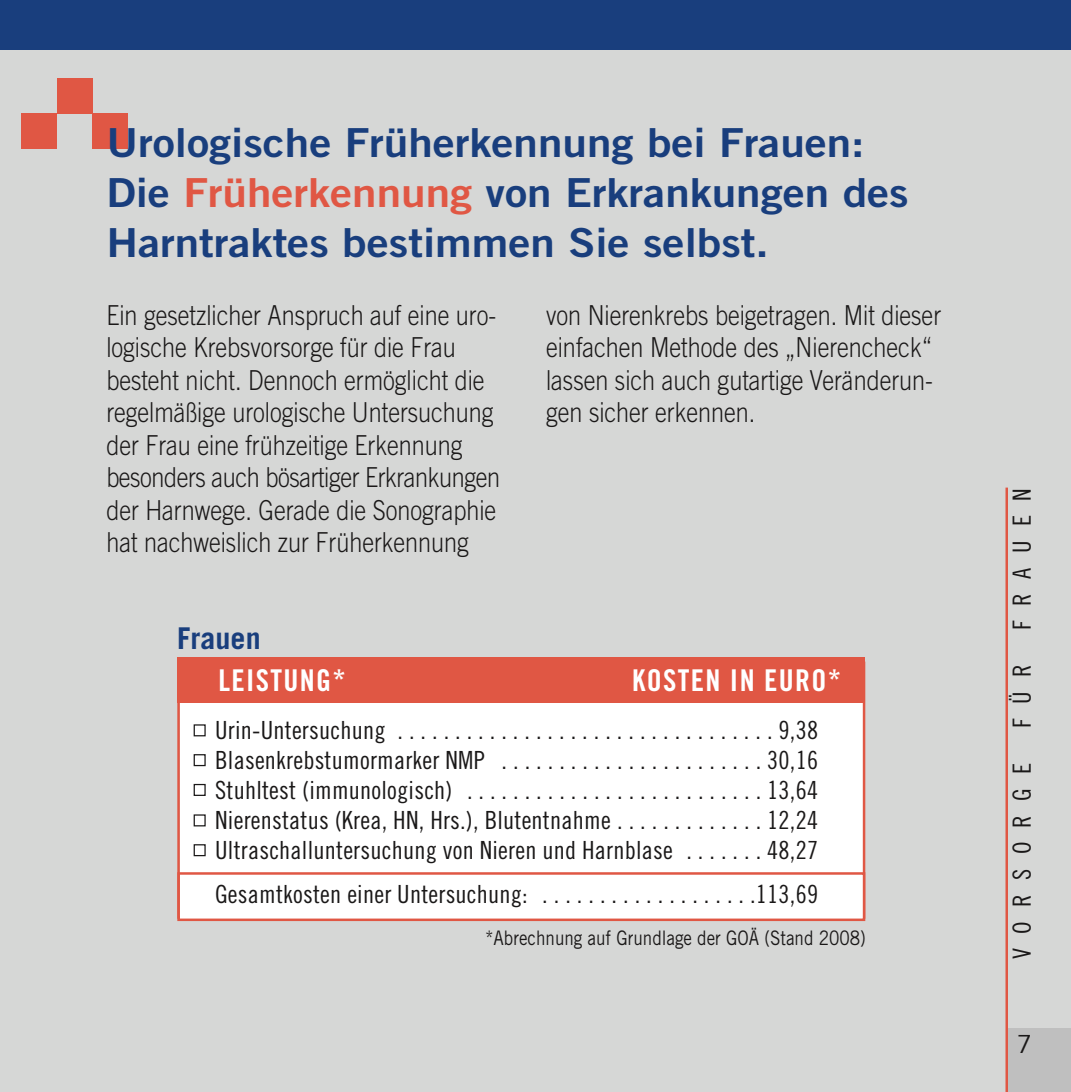
<style>
.page{position:relative;width:1071px;height:1092px;background:#fff}
.page>*{position:absolute;margin:0;border:0;box-sizing:border-box;transform-origin:0 0}
.t1{font:40px/50px "Trade Gothic Bold Two";color:#193e7d;scale:1.1 1}
.t2{font:30px "Trade Gothic Bold Cond Twenty";letter-spacing:.045em;color:#fff}
.t3{font:700 30px "Trade Gothic";color:#193e7d}
.t4{font:300 27.5px/32.5px "Trade Gothic";color:#1a1818;scale:.85 1}
.t5{font:25px/30px "Trade Gothic Cond Eighteen";letter-spacing:.01em;color:#1a1818;text-align:justify}
.t6{font:25px "Trade Gothic Cond Eighteen";letter-spacing:.575em;color:#1a1818}
.t7{font:25px "Trade Gothic";color:#1a1818}
.t8{font:20px "Trade Gothic";color:#1a1818;scale:.85 1}
.s1{color:#e05744}
</style>
<div class="page">
<div style="left:0;top:0;width:1070px;height:1091px;background:#d6d7d6"></div>
<div style="left:0;top:0;width:1070px;height:50px;background:#193e7d"></div>
<div style="left:21px;top:113px;width:36px;height:36px;background:#e05744"></div>
<div style="left:57px;top:78px;width:35px;height:35px;background:#e05744"></div>
<div style="left:92px;top:113px;width:36px;height:36px;background:#e05744"></div>
<div style="left:1006px;top:1027px;width:64px;height:64px;background:#bfbfbf"></div>
<hr style="left:1005px;top:487px;width:2px;height:604px;background:#e05744">
<div style="left:180px;top:664px;width:682px;height:252px;background:#fff"></div>
<div style="left:177px;top:657px;width:688px;height:45px;background:#e05744"></div>
<div style="left:180px;top:874px;width:682px;height:44px;background:#fff"></div>
<div style="left:177px;top:872px;width:688px;height:49px;border:2px solid #e05744"></div>
<div style="left:193px;top:724px;width:13px;height:12px;border:1px solid #1a1818"></div>
<div style="left:193px;top:754px;width:13px;height:12px;border:1px solid #1a1818"></div>
<div style="left:193px;top:783px;width:13px;height:12px;border:1px solid #1a1818"></div>
<div style="left:193px;top:814px;width:13px;height:12px;border:1px solid #1a1818"></div>
<div style="left:193px;top:844px;width:13px;height:12px;border:1px solid #1a1818"></div>
<h1 class="t1" style="left:106px;top:116px;width:730px">Urologische Früherkennung bei Frauen:<br>Die <span class="s1">Früherkennung</span> von Erkrankungen des<br>Harntraktes bestimmen Sie selbst.</h1>
<p class="t4" style="left:106px;top:298px;width:464px">Ein gesetzlicher Anspruch auf eine uro&shy;logische Krebsvorsorge für die Frau besteht nicht. Dennoch ermöglicht die regelmäßige urologische Untersuchung der Frau eine frühzeitige Erkennung besonders auch bösartiger Erkrankungen der Harnwege. Gerade die Sonographie hat nachweislich zur Früherkennung</p>
<p class="t4" style="left:546px;top:298px;width:466px">von Nierenkrebs beigetragen. Mit dieser einfachen Methode des „Nierencheck“ lassen sich auch gutartige Veränderun&shy;gen sicher erkennen.</p>
<p class="t3" style="left:177px;top:619px;width:85px">Frauen</p>
<p class="t2" style="left:218px;top:662px;width:129px">LEISTUNG*</p>
<p class="t2" style="left:632px;top:662px;width:210px">KOSTEN IN EURO*</p>
<p class="t5" style="left:215px;top:714px;width:604px">Urin-Untersuchung . . . . . . . . . . . . . . . . . . . . . . . . . . . . . . . . . 9,38<br>Blasenkrebstumormarker NMP . . . . . . . . . . . . . . . . . . . . . . . 30,16<br>Stuhltest (immunologisch) . . . . . . . . . . . . . . . . . . . . . . . . . . 13,64<br>Nierenstatus (Krea, HN, Hrs.), Blutentnahme . . . . . . . . . . . . . 12,24<br>Ultraschalluntersuchung von Nieren und Harnblase . . . . . . . 48,27</p>
<p class="t5" style="left:215px;top:878px;width:604px">Gesamtkosten einer Untersuchung: . . . . . . . . . . . . . . . . . . .113,69</p>
<p class="t8" style="left:485px;top:925px;width:449px">*Abrechnung auf Grundlage der GOÄ (Stand 2008)</p>
<p class="t5" style="left:1006px;top:630px;width:143px;rotate:-90deg">FRAUEN</p>
<p class="t5" style="left:1006px;top:728px;width:65px;rotate:-90deg">FÜR</p>
<p class="t6" style="left:1006px;top:959px;width:198px;rotate:-90deg">VORSORGE</p>
<p class="t7" style="left:1016px;top:1028px;width:17px">7</p>
</div>
